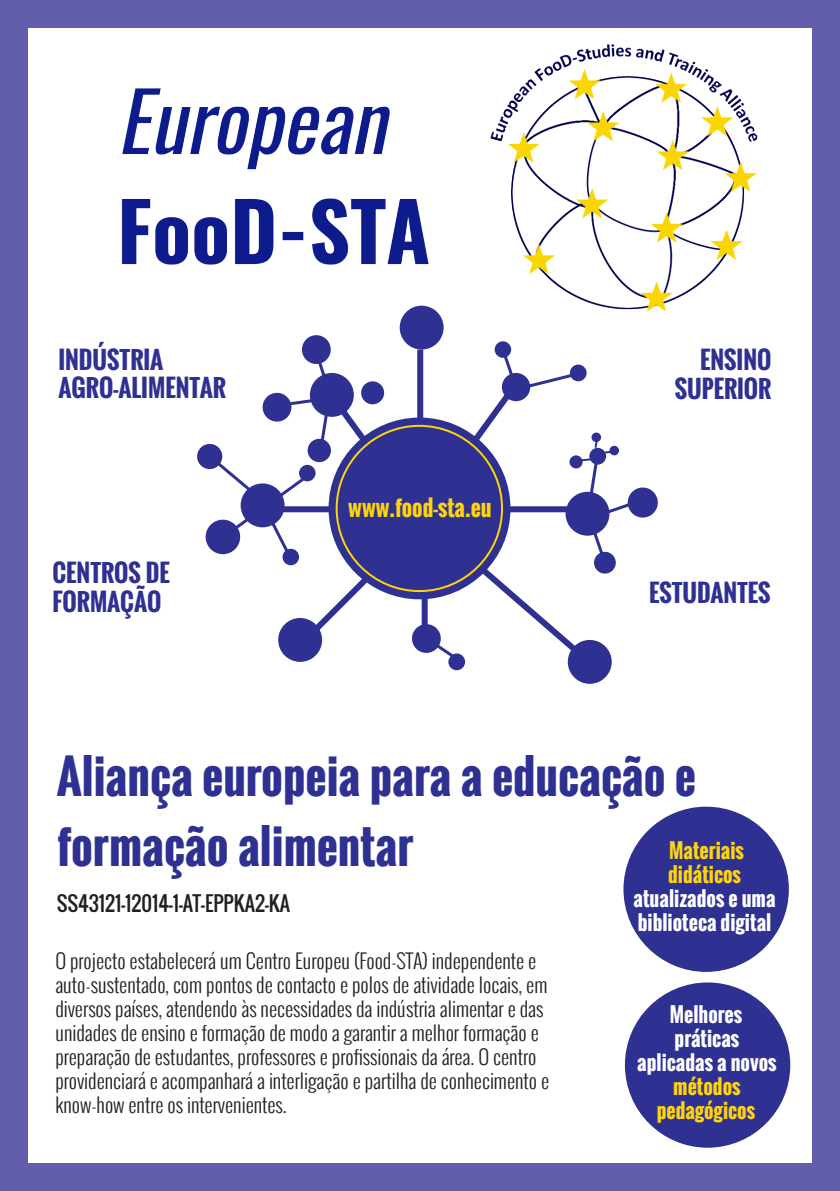
<style>
.page{position:relative;width:840px;height:1191px;background:#fff}
.page>*{position:absolute;margin:0;border:0;box-sizing:border-box;transform-origin:0 0}
.t1{font:700 46px "Oswald";color:#2e3092}
.t2{font:700 24px/28.8px "Oswald";color:#2e3092}
.t3{font:700 22px "Oswald";color:#fed40c}
.t4{font:300 20px "Oswald";color:#231f20}
.t5{font:700 20px/24px "Oswald";color:#fff}
.t6{font:700 20px "Oswald";color:#fed40c}
.t7{font:20px "Oswald";color:#231f20}
.s1{color:#fed40c}
</style>
<div class="page">
<div style="left:0;top:0;width:839px;height:1191px;background:#625ea9"></div>
<div style="left:28px;top:28px;width:783px;height:1134px;background:#fff"></div>
<img style="left:121px;top:44px;width:637px;height:273px">
<div style="left:399px;top:306px;width:44px;height:43px;background:#2e3092;border-radius:50%"></div>
<div style="left:565px;top:492px;width:44px;height:43px;background:#2e3092;border-radius:50%"></div>
<div style="left:567px;top:640px;width:44px;height:44px;background:#2e3092;border-radius:50%"></div>
<div style="left:278px;top:618px;width:44px;height:44px;background:#2e3092;border-radius:50%"></div>
<svg style="left:205px;top:519px;width:35px;height:35px"></svg>
<div style="left:412px;top:624px;width:28px;height:29px;background:#2e3092;border-radius:50%"></div>
<div style="left:593px;top:552px;width:22px;height:21px;background:#2e3092;border-radius:50%"></div>
<div style="left:627px;top:487px;width:30px;height:30px;background:#2e3092;border-radius:50%"></div>
<div style="left:448px;top:653px;width:17px;height:17px;background:#2e3092;border-radius:50%"></div>
<div style="left:417px;top:349px;width:6px;height:72px;background:#2e3092"></div>
<div style="left:421px;top:595px;width:6px;height:34px;background:#2e3092"></div>
<svg style="left:427px;top:638px;width:36px;height:27px"></svg>
<svg style="left:209px;top:346px;width:166px;height:212px"></svg>
<svg style="left:474px;top:524px;width:133px;height:135px"></svg>
<svg style="left:468px;top:346px;width:174px;height:170px"></svg>
<svg style="left:307px;top:570px;width:68px;height:67px"></svg>
<div style="left:274px;top:506px;width:59px;height:6px;background:#2e3092"></div>
<div style="left:508px;top:506px;width:78px;height:6px;background:#2e3092"></div>
<svg style="left:328px;top:417px;width:182px;height:182px;background:#4e4a84"></svg>
<div style="left:336px;top:426px;width:165px;height:165px;background:#2e3092;border-radius:50%"></div>
<div style="left:624px;top:982px;width:165px;height:165px;background:#2e3092;border-radius:50%"></div>
<div style="left:623px;top:806px;width:165px;height:166px;background:#2e3092;border-radius:50%"></div>
<div style="left:310px;top:373px;width:43px;height:44px;background:#2e3092;border-radius:50%"></div>
<div style="left:302px;top:335px;width:28px;height:29px;background:#2e3092;border-radius:50%"></div>
<div style="left:262px;top:393px;width:29px;height:28px;background:#2e3092;border-radius:50%"></div>
<div style="left:197px;top:444px;width:25px;height:25px;background:#2e3092;border-radius:50%"></div>
<div style="left:494px;top:341px;width:17px;height:17px;background:#2e3092;border-radius:50%"></div>
<div style="left:307px;top:439px;width:24px;height:23px;background:#2e3092;border-radius:50%"></div>
<div style="left:361px;top:381px;width:23px;height:23px;background:#2e3092;border-radius:50%"></div>
<div style="left:609px;top:446px;width:9px;height:9px;background:#2e3092;border-radius:50%"></div>
<div style="left:282px;top:549px;width:17px;height:16px;background:#2e3092;border-radius:50%"></div>
<div style="left:299px;top:465px;width:16px;height:16px;background:#2e3092;border-radius:50%"></div>
<p class="t2" style="left:58px;top:345px;width:169px">INDÚSTRIA<br>AGRO-ALIMENTAR</p>
<p class="t2" style="left:52px;top:558px;width:119px">CENTROS DE<br>FORMAÇÃO</p>
<p class="t3" style="left:348px;top:491px;width:145px">www.food-sta.eu</p>
<p class="t2" style="left:674px;top:345px;width:98px;text-align:right">ENSINO<br>SUPERIOR</p>
<p class="t2" style="left:648px;top:579px;width:123px">ESTUDANTES</p>
<p class="t1" style="left:57px;top:742px;width:640px">Aliança europeia para a educação e</p>
<p class="t1" style="left:57px;top:812px;width:358px">formação alimentar</p>
<p class="t7" style="left:57px;top:887px;width:235px">SS43121-12014-1-AT-EPPKA2-KA</p>
<p class="t6" style="left:668px;top:835px;width:76px">Materiais</p>
<p class="t6" style="left:667px;top:859px;width:74px">didáticos</p>
<p class="t5" style="left:633px;top:887px;width:143px">atualizados e uma</p>
<p class="t5" style="left:637px;top:911px;width:135px">biblioteca digital</p>
<p class="t4" style="left:55px;top:946px;width:482px">O projecto estabelecerá um Centro Europeu (Food-STA) independente e</p>
<p class="t4" style="left:55px;top:970px;width:493px">auto-sustentado, com pontos de contacto e polos de atividade locais, em</p>
<p class="t4" style="left:55px;top:994px;width:489px">diversos países, atendendo às necessidades da indústria alimentar e das</p>
<p class="t4" style="left:55px;top:1018px;width:484px">unidades de ensino e formação de modo a garantir a melhor formação e</p>
<p class="t4" style="left:55px;top:1042px;width:482px">preparação de estudantes, professores e profissionais da área. O centro</p>
<p class="t4" style="left:55px;top:1066px;width:495px">providenciará e acompanhará a interligação e partilha de conhecimento e</p>
<p class="t4" style="left:55px;top:1090px;width:233px">know-how entre os intervenientes.</p>
<p class="t5" style="left:669px;top:1002px;width:74px">Melhores práticas</p>
<p class="t5" style="left:636px;top:1050px;width:141px;text-align:center">aplicadas a novos <span class="s1">métodos</span></p>
<p class="t6" style="left:656px;top:1095px;width:100px">pedagógicos</p>
</div>
